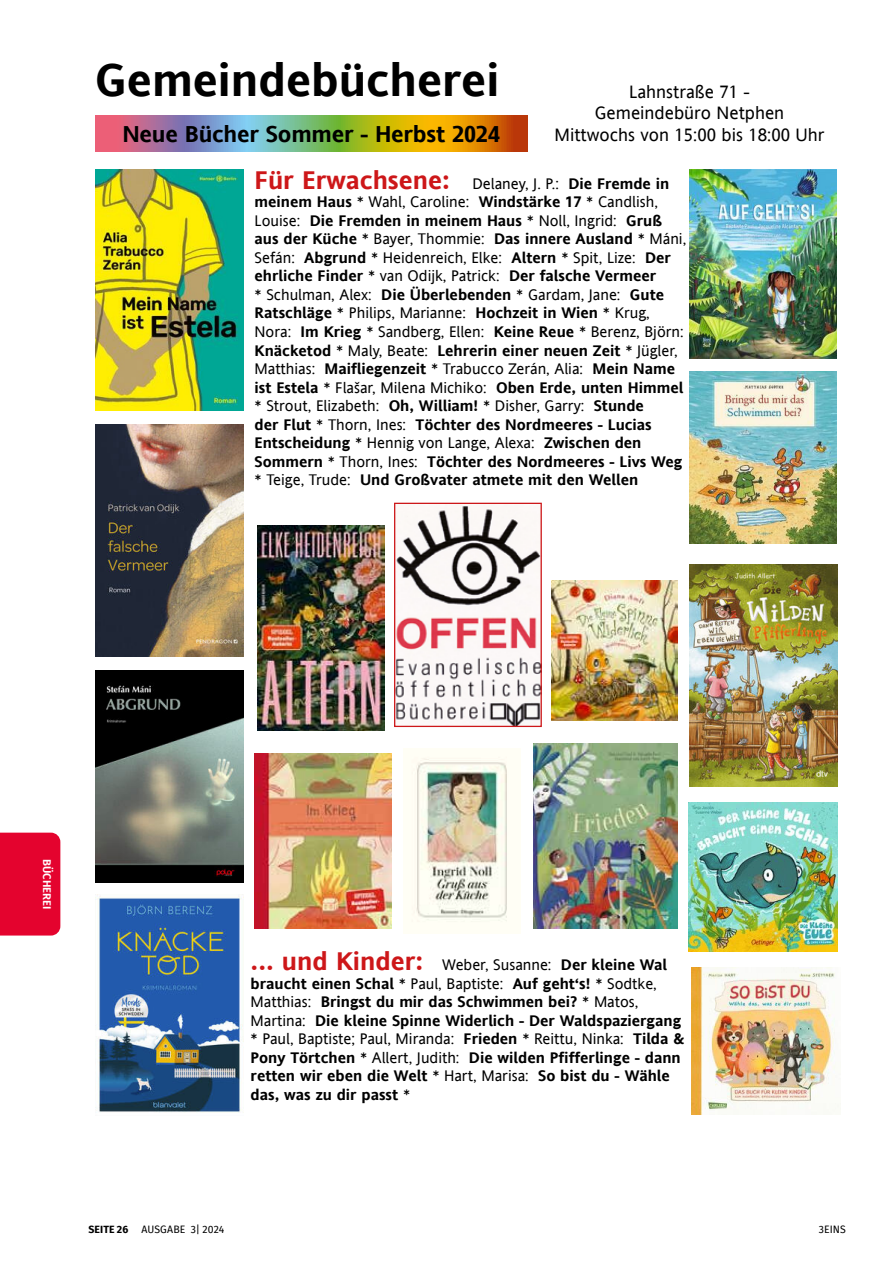
<style>
.page{position:relative;width:893px;height:1263px;background:#fff}
.page>*{position:absolute;margin:0;border:0;box-sizing:border-box;transform-origin:0 0}
.t1{font:700 46.35px "Andale Sans";color:#000}
.t2{font:700 25.8px "Andale Sans";color:#cd1719}
.t3{font:700 23.1px "Andale Sans";letter-spacing:-.01em;color:#000}
.t4{font:18px/21.6px "Andale Sans";color:#000;text-align:center}
.t5{font:700 15.45px/18.5px "Andale Sans";color:#000}
.t6{font:600 11.25px "Fira Sans";letter-spacing:.005em;color:#fff}
.t7{font:10.5px "Fira Sans";letter-spacing:.005em;color:#000}
.s1{font-weight:400;font-size:15.45px;color:#000}
.s2{font-size:15.45px;color:#000}
.s3{font-weight:400}
.s4{font-size:25.8px;color:#cd1719}
.s5{font-weight:700}
</style>
<div class="page">
<div style="left:0;top:833px;width:60px;height:102px;background:#e4032e"></div>
<img style="left:396px;top:505px;width:144px;height:220px">
<div style="left:394px;top:503px;width:148px;height:224px;border:1px solid #cd1719"></div>
<img style="left:411px;top:756px;width:98px;height:167px">
<img style="left:688px;top:803px;width:149px;height:148px">
<img style="left:689px;top:170px;width:148px;height:189px">
<img style="left:689px;top:371px;width:148px;height:172px">
<img style="left:551px;top:580px;width:126px;height:140px">
<img style="left:534px;top:743px;width:143px;height:185px">
<img style="left:690px;top:565px;width:147px;height:222px">
<img style="left:692px;top:967px;width:147px;height:148px">
<img style="left:95px;top:670px;width:148px;height:212px">
<img style="left:258px;top:525px;width:127px;height:205px">
<img style="left:95px;top:425px;width:148px;height:232px">
<img style="left:255px;top:754px;width:137px;height:174px">
<img style="left:95px;top:894px;width:148px;height:219px">
<img style="left:95px;top:170px;width:148px;height:240px">
<svg style="left:95px;top:116px;width:432px;height:35px;background:#ae995f"></svg>
<h1 class="t1" style="left:95px;top:48px;width:406px">Gemeindebücherei</h1>
<p class="t4" style="left:595px;top:80px;width:191px">Lahnstraße 71 -<br>Gemeindebüro Netphen</p>
<h3 class="t3" style="left:122px;top:118px;width:379px">Neue Bücher Sommer - Herbst 2024</h3>
<p class="t4" style="left:554px;top:123px;width:272px">Mittwochs von 15:00 bis 18:00 Uhr</p>
<h2 class="t2" style="left:255px;top:162px;width:416px">Für Erwachsene: <span class="s1">Delaney, J. P.:</span> <span class="s2">Die Fremde in</span></h2>
<p class="t5" style="left:255px;top:193px;width:433px">meinem Haus <span class="s3">* Wahl, Caroline:</span> Windstärke 17 <span class="s3">* Candlish, Louise:</span> Die Fremden in meinem Haus <span class="s3">* Noll, Ingrid:</span> Gruß aus der Küche <span class="s3">* Bayer, Thommie:</span> Das innere Ausland <span class="s3">* Máni, Sefán:</span> Abgrund <span class="s3">* Heidenreich, Elke:</span> Altern <span class="s3">* Spit, Lize:</span> Der ehrliche Finder <span class="s3">* van Odijk, Patrick:</span> Der falsche Vermeer<br><span class="s3">* Schulman, Alex:</span> Die Überlebenden <span class="s3">* Gardam, Jane:</span> Gute Ratschläge <span class="s3">* Philips, Marianne:</span> Hochzeit in Wien <span class="s3">* Krug, Nora:</span> Im Krieg <span class="s3">* Sandberg, Ellen:</span> Keine Reue <span class="s3">* Berenz, Björn:<br></span>Knäcketod <span class="s3">* Maly, Beate:</span> Lehrerin einer neuen Zeit <span class="s3">* Jügler, Matthias:</span> Maifliegenzeit <span class="s3">* Trabucco Zerán, Alia:</span> Mein Name ist Estela <span class="s3">* Flašar, Milena Michiko:</span> Oben Erde, unten Himmel <span class="s3">* Strout, Elizabeth:</span> Oh, William! <span class="s3">* Disher, Garry:</span> Stunde<br>der Flut <span class="s3">* Thorn, Ines:</span> Töchter des Nordmeeres - Lucias Entscheidung <span class="s3">* Hennig von Lange, Alexa:</span> Zwischen den Sommern <span class="s3">* Thorn, Ines:</span> Töchter des Nordmeeres - Livs Weg <span class="s3">* Teige, Trude:</span> Und Großvater atmete mit den Wellen</p>
<p class="t6" style="left:56px;top:859px;width:52px;rotate:90deg">BÜCHEREI</p>
<p class="t5" style="left:251px;top:955px;width:435px"><span class="s4">... und Kinder:</span> <span class="s3">Weber, Susanne:</span> Der kleine Wal braucht einen Schal <span class="s3">* Paul, Baptiste:</span> Auf geht‘s! <span class="s3">* Sodtke, Matthias:</span> Bringst du mir das Schwimmen bei? <span class="s3">* Matos, Martina:</span> Die kleine Spinne Widerlich - Der Waldspaziergang <span class="s3">* Paul, Baptiste; Paul, Miranda:</span> Frieden <span class="s3">* Reittu, Ninka:</span> Tilda &amp; Pony Törtchen <span class="s3">* Allert, Judith:</span> Die wilden Pfifferlinge - dann retten wir eben die Welt <span class="s3">* Hart, Marisa:</span> So bist du - Wähle das, was zu dir passt <span class="s3">*</span></p>
<p class="t7" style="left:88px;top:1222px;width:137px"><span class="s5">SEITE 26</span> AUSGABE 3| 2024</p>
<p class="t7" style="left:819px;top:1221px;width:28px">3EINS</p>
</div>
